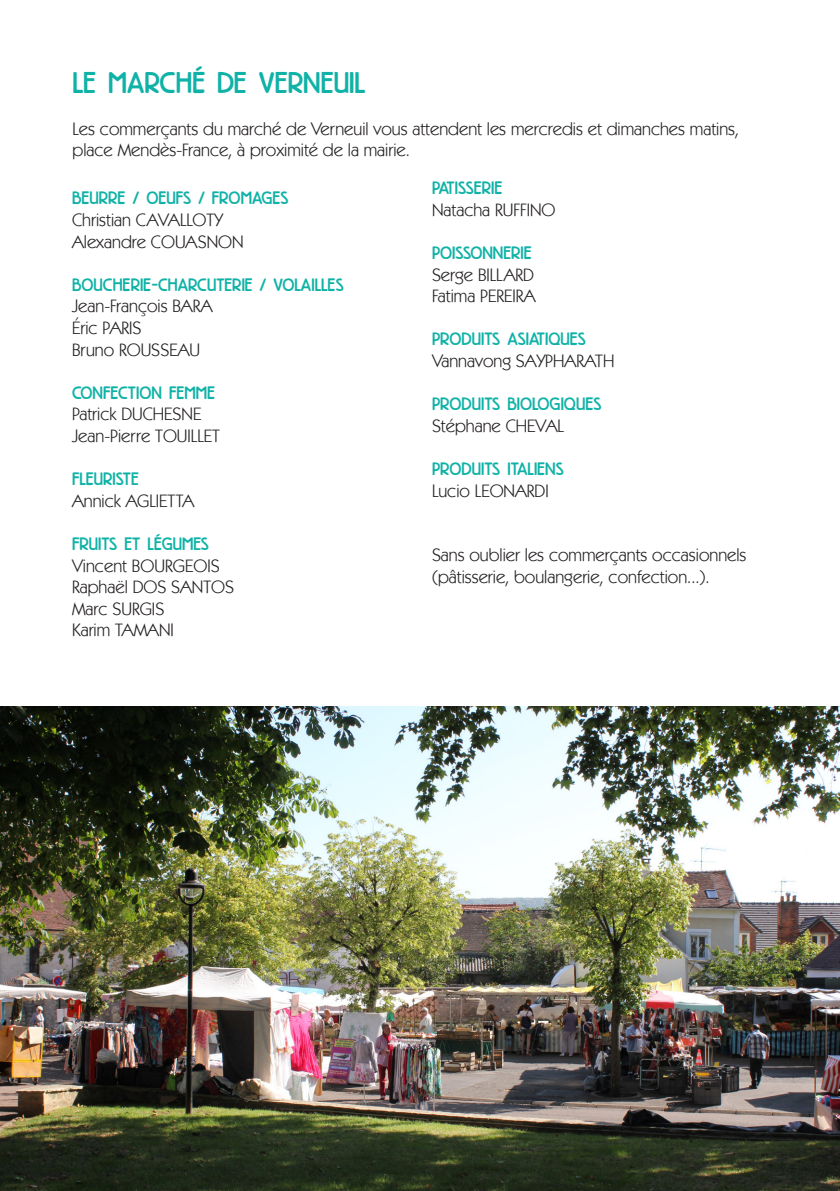
<style>
.page{position:relative;width:840px;height:1191px;background:#fff}
.page>*{position:absolute;margin:0;border:0;box-sizing:border-box;transform-origin:0 0}
.t1{font:30px "DK High Tea";color:#10b2a7}
.t2{font:18px/21.6px "Kabel IT Cby BT";color:#231f20}
.t3{font:18px "DK High Tea";color:#10b2a7}
</style>
<div class="page">
<img style="left:0;top:706px;width:839px;height:485px">
<p class="t1" style="left:72px;top:65px;width:294px">LE MARCHÉ DE VERNEUIL</p>
<p class="t2" style="left:72px;top:117px;width:668px">Les commerçants du marché de Verneuil vous attendent les mercredis et dimanches matins, place Mendès-France, à proximité de la mairie.</p>
<p class="t3" style="left:72px;top:188px;width:218px">BEURRE / OEUFS / FROMAGES</p>
<p class="t2" style="left:72px;top:208px;width:152px">Christian CAVALLOTY</p>
<p class="t2" style="left:72px;top:230px;width:173px">Alexandre COUASNON</p>
<p class="t3" style="left:72px;top:274px;width:273px">BOUCHERIE-CHARCUTERIE / VOLAILLES</p>
<p class="t2" style="left:72px;top:295px;width:142px">Jean-François BARA</p>
<p class="t2" style="left:72px;top:316px;width:71px">Éric PARIS</p>
<p class="t2" style="left:72px;top:338px;width:130px">Bruno ROUSSEAU</p>
<p class="t3" style="left:72px;top:382px;width:145px">CONFECTION FEMME</p>
<p class="t2" style="left:72px;top:403px;width:131px">Patrick DUCHESNE</p>
<p class="t2" style="left:72px;top:424px;width:149px">Jean-Pierre TOUILLET</p>
<p class="t3" style="left:72px;top:468px;width:68px">FLEURISTE</p>
<p class="t2" style="left:72px;top:489px;width:124px">Annick AGLIETTA</p>
<p class="t3" style="left:72px;top:533px;width:138px">FRUITS ET LÉGUMES</p>
<p class="t2" style="left:72px;top:554px;width:149px">Vincent BOURGEOIS</p>
<p class="t2" style="left:72px;top:576px;width:163px">Raphaël DOS SANTOS</p>
<p class="t2" style="left:72px;top:597px;width:94px">Marc SURGIS</p>
<p class="t2" style="left:72px;top:619px;width:103px">Karim TAMANI</p>
<p class="t3" style="left:432px;top:177px;width:72px">PATISSERIE</p>
<p class="t2" style="left:432px;top:198px;width:125px">Natacha RUFFINO</p>
<p class="t3" style="left:432px;top:242px;width:101px">POISSONNERIE</p>
<p class="t2" style="left:432px;top:263px;width:103px">Serge BILLARD</p>
<p class="t2" style="left:432px;top:285px;width:105px">Fatima PEREIRA</p>
<p class="t3" style="left:432px;top:329px;width:155px">PRODUITS ASIATIQUES</p>
<p class="t2" style="left:432px;top:350px;width:184px">Vannavong SAYPHARATH</p>
<p class="t3" style="left:432px;top:393px;width:171px">PRODUITS BIOLOGIQUES</p>
<p class="t2" style="left:432px;top:414px;width:133px">Stéphane CHEVAL</p>
<p class="t3" style="left:432px;top:458px;width:133px">PRODUITS ITALIENS</p>
<p class="t2" style="left:432px;top:479px;width:118px">Lucio LEONARDI</p>
<p class="t2" style="left:432px;top:544px;width:316px">Sans oublier les commerçants occasionnels (pâtisserie, boulangerie, confection...).</p>
</div>
